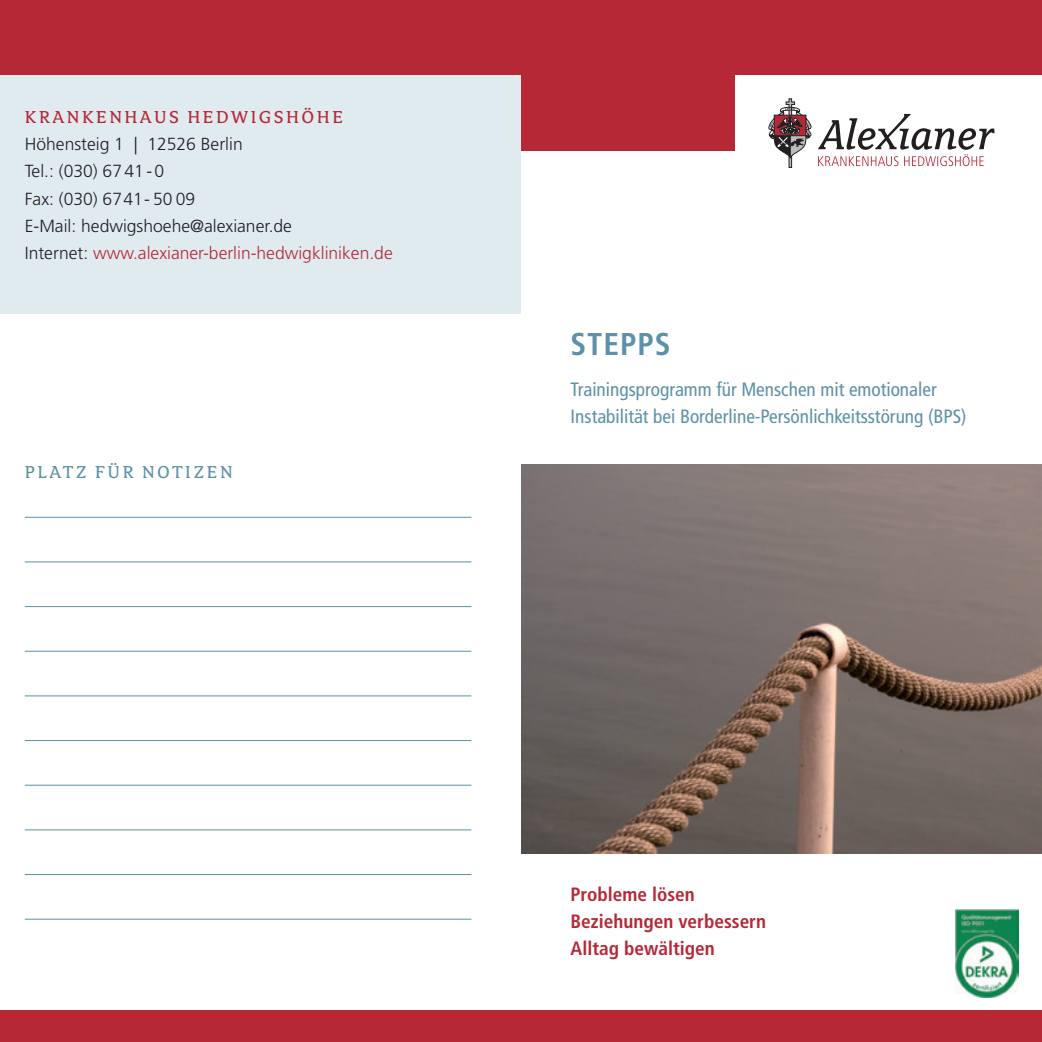
<style>
.page{position:relative;width:1042px;height:1042px;background:#fff}
.page>*{position:absolute;margin:0;border:0;box-sizing:border-box;transform-origin:0 0}
.t1{font:700 condensed 31.5px "Frutiger LT Std";letter-spacing:.03em;color:#5d91a7}
.t2{font:condensed 19.25px/27.3px "Frutiger LT Std";color:#5d91a7}
.t3{font:700 condensed 19.25px/27.3px "Frutiger LT Std";color:#b72837}
.t4{font:19.25px "Avance OT";letter-spacing:.13em;color:#b72837}
.t5{font:19.25px "Avance OT";letter-spacing:.13em;color:#5d91a7}
.t6{font:300 17.5px/27.3px "Frutiger LT Std";color:#231f20}
.s1{color:#b72837}
</style>
<div class="page">
<div style="left:0;top:1px;width:521px;height:313px;background:#e0ebf0"></div>
<div style="left:0;top:0;width:1042px;height:74px;background:#b72837"></div>
<div style="left:0;top:1011px;width:1042px;height:31px;background:#b72837"></div>
<div style="left:521px;top:0;width:213px;height:150px;background:#b72837"></div>
<svg style="left:818px;top:114px;width:176px;height:52px"></svg>
<svg style="left:769px;top:99px;width:42px;height:68px"></svg>
<img style="left:522px;top:464px;width:520px;height:389px">
<img style="left:955px;top:909px;width:63px;height:88px">
<hr style="left:25px;top:517px;width:446px;height:1px;background:#5d91a7">
<hr style="left:25px;top:561px;width:446px;height:1px;background:#5d91a7">
<hr style="left:25px;top:606px;width:446px;height:1px;background:#5d91a7">
<hr style="left:25px;top:651px;width:446px;height:1px;background:#5d91a7">
<hr style="left:25px;top:695px;width:446px;height:1px;background:#5d91a7">
<hr style="left:25px;top:740px;width:446px;height:1px;background:#5d91a7">
<hr style="left:25px;top:785px;width:446px;height:1px;background:#5d91a7">
<hr style="left:25px;top:829px;width:446px;height:1px;background:#5d91a7">
<hr style="left:25px;top:874px;width:446px;height:1px;background:#5d91a7">
<hr style="left:25px;top:919px;width:446px;height:1px;background:#5d91a7">
<p class="t4" style="left:25px;top:107px;width:320px">KRANKENHAUS HEDWIGSHÖHE</p>
<p class="t6" style="left:25px;top:131px;width:369px">Höhensteig 1 | 12526 Berlin<br>Tel.: (030) 67 41 - 0<br>Fax: (030) 67 41 - 50 09<br>E-Mail: hedwigshoehe@alexianer.de<br>Internet: <span class="s1">www.alexianer-berlin-hedwigkliniken.de</span></p>
<p class="t5" style="left:25px;top:462px;width:209px">PLATZ FÜR NOTIZEN</p>
<h1 class="t1" style="left:570px;top:325px;width:101px">STEPPS</h1>
<p class="t2" style="left:570px;top:375px;width:397px">Trainingsprogramm für Menschen mit emotionaler<br>Instabilität bei Borderline-Persönlichkeitsstörung (BPS)</p>
<p class="t3" style="left:570px;top:880px;width:197px">Probleme lösen<br>Beziehungen verbessern<br>Alltag bewältigen</p>
</div>
